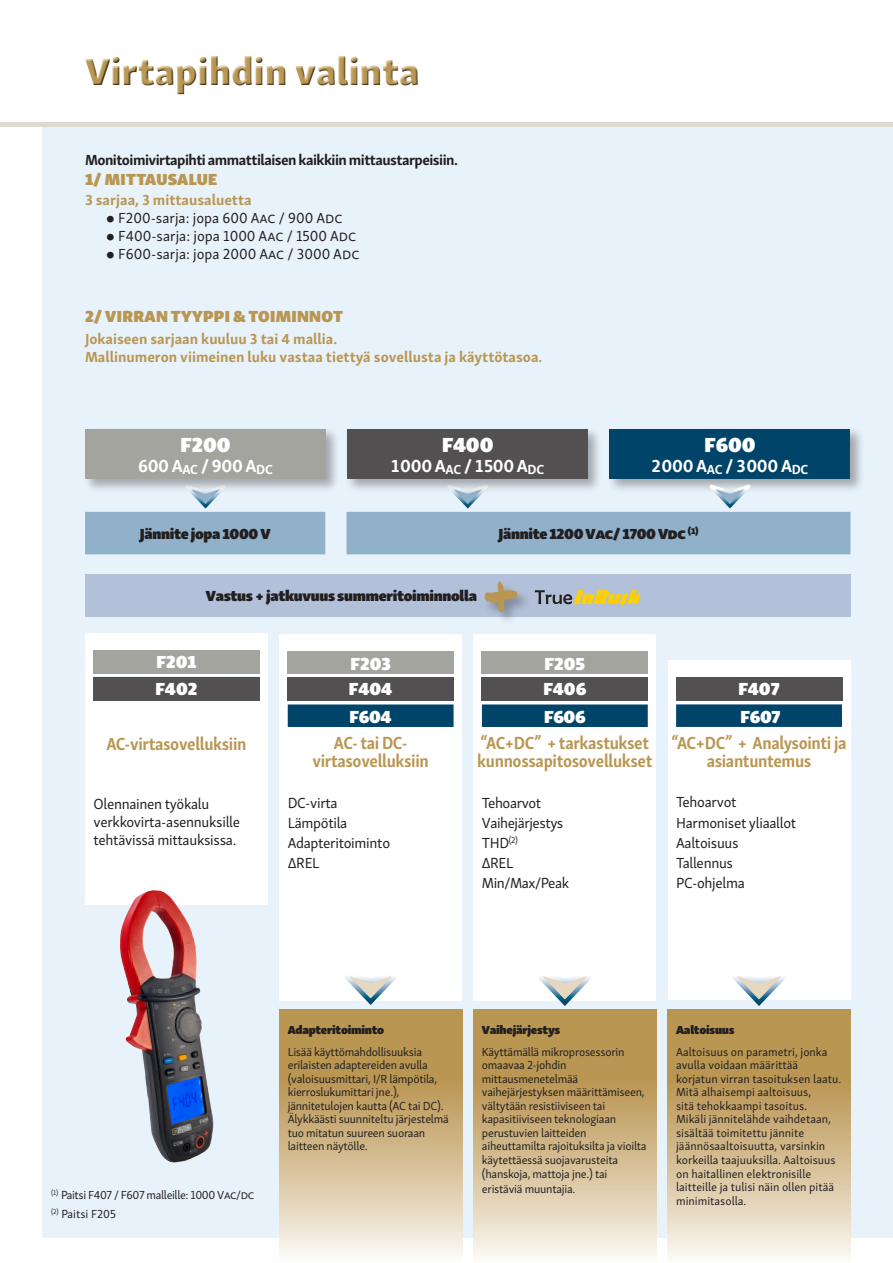
<style>
.page{position:relative;width:893px;height:1263px;background:#fff}
.page>*{position:absolute;margin:0;border:0;box-sizing:border-box;transform-origin:0 0}
.t1{font:39px "Skolar Sans Latn Eb";color:#b99652}
.t2{font:21px "Skolar Sans Latn Bl";color:#fff}
.t3{font:700 18px/18px "Skolar Sans Latn Cn";letter-spacing:-.02em;color:#b99652;text-align:center}
.t4{font:700 18px "Skolar Sans Latn";letter-spacing:-.02em;color:#fff}
.t5{font:18px "Skolar Sans Latn Bl";color:#fff}
.t6{font:16.5px "Skolar Sans Latn Bl";letter-spacing:.02em;color:#b99652}
.t7{font:15px/18px "Skolar Sans Latn";letter-spacing:-.02em;color:#231f20}
.t8{font:700 15px "Skolar Sans Latn";color:#b99652}
.t9{font:15px "Skolar Sans Latn";color:#231f20}
.t10{font:15px "Skolar Sans Latn Bl";letter-spacing:-.02em;color:#231f20}
.t11{font:700 15px "Skolar Sans Latn";letter-spacing:-.035em;color:#231f20}
.C{font:12px/13.5px "Skolar Sans Latn";letter-spacing:-.02em;color:#231f20}
.C-2{font:12px/13.5px "Skolar Sans Latn";color:#231f20}
.t12{font:12px "Skolar Sans Latn Bl";letter-spacing:-.02em;color:#231f20}
</style>
<div class="page">
<div style="left:43px;top:122px;width:850px;height:1115px;background:#e8f2fa"></div>
<div style="left:85px;top:633px;width:183px;height:272px;background:#fff"></div>
<div style="left:86px;top:55px;width:334px;height:41px;background:#231f20;opacity:.75"></div>
<div style="left:279px;top:634px;width:183px;height:366px;background:#fff"></div>
<div style="left:288px;top:704px;width:166px;height:23px;background:#00446a"></div>
<div style="left:473px;top:634px;width:183px;height:366px;background:#fff"></div>
<div style="left:482px;top:704px;width:166px;height:23px;background:#00446a"></div>
<svg style="left:279px;top:1010px;width:183px;height:245px;background:#cfb687"></svg>
<svg style="left:473px;top:1010px;width:183px;height:247px;background:#cfb688"></svg>
<svg style="left:668px;top:1010px;width:182px;height:247px;background:#cfb688"></svg>
<div style="left:668px;top:660px;width:182px;height:340px;background:#fff"></div>
<div style="left:676px;top:704px;width:166px;height:23px;background:#00446a"></div>
<svg style="left:326px;top:976px;width:90px;height:29px"></svg>
<svg style="left:519px;top:976px;width:92px;height:30px"></svg>
<svg style="left:732px;top:976px;width:54px;height:30px"></svg>
<div style="left:83px;top:427px;width:257px;height:66px;background:#231f20;opacity:.35"></div>
<div style="left:85px;top:429px;width:241px;height:50px;background:#a4a49f"></div>
<div style="left:94px;top:650px;width:166px;height:24px;background:#a4a49f"></div>
<div style="left:288px;top:651px;width:166px;height:23px;background:#a4a49f"></div>
<div style="left:482px;top:651px;width:166px;height:23px;background:#a4a49f"></div>
<div style="left:345px;top:427px;width:258px;height:66px;background:#231f20;opacity:.35"></div>
<div style="left:347px;top:429px;width:241px;height:50px;background:#535052"></div>
<div style="left:93px;top:677px;width:166px;height:24px;background:#535052"></div>
<div style="left:288px;top:677px;width:166px;height:24px;background:#535052"></div>
<div style="left:482px;top:677px;width:166px;height:24px;background:#535052"></div>
<div style="left:676px;top:677px;width:166px;height:24px;background:#535052"></div>
<div style="left:607px;top:427px;width:258px;height:66px;background:#231f20;opacity:.35"></div>
<div style="left:609px;top:429px;width:241px;height:50px;background:#00446a"></div>
<svg style="left:85px;top:479px;width:765px;height:75px"></svg>
<div style="left:85px;top:574px;width:765px;height:43px;background:#b3c0d9"></div>
<div style="left:483px;top:580px;width:48px;height:46px;background:#231f20;opacity:.35"></div>
<svg style="left:485px;top:581px;width:33px;height:32px"></svg>
<svg style="left:535px;top:590px;width:106px;height:16px"></svg>
<div style="left:0;top:122px;width:893px;height:5px;background:#e0d9cf"></div>
<img style="left:120px;top:890px;width:94px;height:273px">
<h1 class="t1" style="left:85px;top:39px;width:336px">Virtapihdin valinta</h1>
<p class="t11" style="left:85px;top:147px;width:374px">Monitoimivirtapihti ammattilaisen kaikkiin mittaustarpeisiin.</p>
<p class="t6" style="left:85px;top:164px;width:134px">1/ MITTAUSALUE</p>
<p class="t8" style="left:85px;top:188px;width:168px">3 sarjaa, 3 mittausaluetta</p>
<p class="t9" style="left:106px;top:206px;width:238px">● F200-sarja: jopa 600 Aac / 900 Adc</p>
<p class="t9" style="left:106px;top:224px;width:251px">● F400-sarja: jopa 1000 Aac / 1500 Adc</p>
<p class="t9" style="left:106px;top:242px;width:255px">● F600-sarja: jopa 2000 Aac / 3000 Adc</p>
<p class="t6" style="left:85px;top:301px;width:259px">2/ VIRRAN TYYPPI &amp; TOIMINNOT</p>
<p class="t8" style="left:85px;top:327px;width:254px">Jokaiseen sarjaan kuuluu 3 tai 4 mallia.</p>
<p class="t8" style="left:85px;top:345px;width:459px">Mallinumeron viimeinen luku vastaa tiettyä sovellusta ja käyttötasoa.</p>
<p class="t2" style="left:180px;top:426px;width:52px">F200</p>
<p class="t4" style="left:138px;top:451px;width:136px">600 A<sub>AC</sub> / 900 A<sub>DC</sub></p>
<p class="t2" style="left:442px;top:426px;width:53px">F400</p>
<p class="t4" style="left:391px;top:451px;width:154px">1 000 A<sub>AC</sub> / 1 500 A<sub>DC</sub></p>
<p class="t2" style="left:704px;top:426px;width:53px">F600</p>
<p class="t4" style="left:652px;top:451px;width:158px">2 000 A<sub>AC</sub> / 3 000 A<sub>DC</sub></p>
<p class="t10" style="left:140px;top:520px;width:132px">Jännite jopa 1000 V</p>
<p class="t10" style="left:498px;top:520px;width:202px">Jännite 1200 Vac/ 1700 Vdc <sup>(1)</sup></p>
<p class="t10" style="left:206px;top:582px;width:273px">Vastus + jatkuvuus summeritoiminnolla</p>
<p class="t5" style="left:157px;top:646px;width:42px">F201</p>
<p class="t5" style="left:350px;top:647px;width:42px">F203</p>
<p class="t5" style="left:544px;top:647px;width:42px">F205</p>
<p class="t5" style="left:156px;top:673px;width:43px">F402</p>
<p class="t5" style="left:349px;top:673px;width:45px">F404</p>
<p class="t5" style="left:543px;top:673px;width:44px">F406</p>
<p class="t5" style="left:738px;top:673px;width:43px">F407</p>
<p class="t3" style="left:106px;top:733px;width:142px">AC-virtasovelluksiin</p>
<p class="t7" style="left:94px;top:793px;width:148px">Olennainen työkalu verkkovirta-asennuksille tehtävissä mittauksissa.</p>
<p class="t5" style="left:350px;top:700px;width:44px">F604</p>
<p class="t3" style="left:312px;top:732px;width:118px">AC- tai DC&shy;virtasovelluksiin</p>
<p class="t7" style="left:288px;top:792px;width:51px">DC-virta</p>
<p class="t7" style="left:288px;top:812px;width:61px">Lämpötila</p>
<p class="t7" style="left:288px;top:832px;width:104px">Adapteritoiminto</p>
<p class="t7" style="left:288px;top:853px;width:33px">ΔREL</p>
<p class="t5" style="left:544px;top:700px;width:43px">F606</p>
<p class="t3" style="left:477px;top:732px;width:177px;text-align:left">“AC+DC” + tarkastukset kunnossapitosovellukset</p>
<p class="t7" style="left:482px;top:792px;width:61px">Tehoarvot</p>
<p class="t7" style="left:482px;top:812px;width:83px">Vaihejärjestys</p>
<p class="t7" style="left:482px;top:832px;width:38px">THD<sup>(2)</sup></p>
<p class="t7" style="left:482px;top:853px;width:33px">ΔREL</p>
<p class="t7" style="left:482px;top:873px;width:89px">Min/Max/Peak</p>
<p class="t5" style="left:740px;top:700px;width:41px">F607</p>
<p class="t3" style="left:671px;top:732px;width:177px">“AC+DC” + Analysointi ja asiantuntemus</p>
<p class="t7" style="left:676px;top:792px;width:62px">Tehoarvot</p>
<p class="t7" style="left:676px;top:812px;width:122px">Harmoniset yliaallot</p>
<p class="t7" style="left:676px;top:832px;width:64px">Aaltoisuus</p>
<p class="t7" style="left:676px;top:852px;width:58px">Tallennus</p>
<p class="t7" style="left:676px;top:873px;width:70px">PC-ohjelma</p>
<p class="C" style="left:51px;top:1187px;width:205px"><sup>(1)</sup> Paitsi F407 / F607 malleille: 1000 Vac/dc</p>
<p class="C-2" style="left:51px;top:1206px;width:66px"><sup>(2)</sup> Paitsi F205</p>
<p class="t12" style="left:288px;top:1019px;width:98px">Adapteritoiminto</p>
<p class="C" style="left:288px;top:1044px;width:163px">Lisää käyttömahdollisuuksia erilaisten adaptereiden avulla (valoisuusmittari, I/R lämpötila, kierroslukumittari jne.), jännitetulojen kautta (AC tai DC).<br>Älykkäästi suunniteltu järjestelmä</p>
<p class="C" style="left:288px;top:1125px;width:139px">tuo mitatun suureen suoraan</p>
<p class="C" style="left:288px;top:1139px;width:82px">laitteen näytölle.</p>
<p class="t12" style="left:482px;top:1019px;width:80px">Vaihejärjestys</p>
<p class="C" style="left:482px;top:1044px;width:166px">Käyttämällä mikroprosessorin omaavaa 2-johdin mittausmenetelmää vaihejärjestyksen määrittämiseen, vältytään resistiiviseen tai kapasitiiviseen teknologiaan perustuvien laitteiden aiheuttamilta rajoituksilta ja vioilta käytettäessä suojavarusteita (hanskoja, mattoja jne.) tai</p>
<p class="C" style="left:482px;top:1181px;width:95px">eristäviä muuntajia.</p>
<p class="t12" style="left:676px;top:1019px;width:60px">Aaltoisuus</p>
<p class="C-2" style="left:676px;top:1044px;width:167px">Aaltoisuus on parametri, jonka avulla voidaan määrittää korjatun virran tasoituksen laatu.<br>Mitä alhaisempi aaltoisuus,<br>sitä tehokkaampi tasoitus.<br>Mikäli jännitelähde vaihdetaan, sisältää toimitettu jännite jäännösaaltoisuutta, varsinkin korkeilla taajuuksilla. Aaltoisuus on haitallinen elektronisille laitteille ja tulisi näin ollen pitää minimitasolla.</p>
</div>
